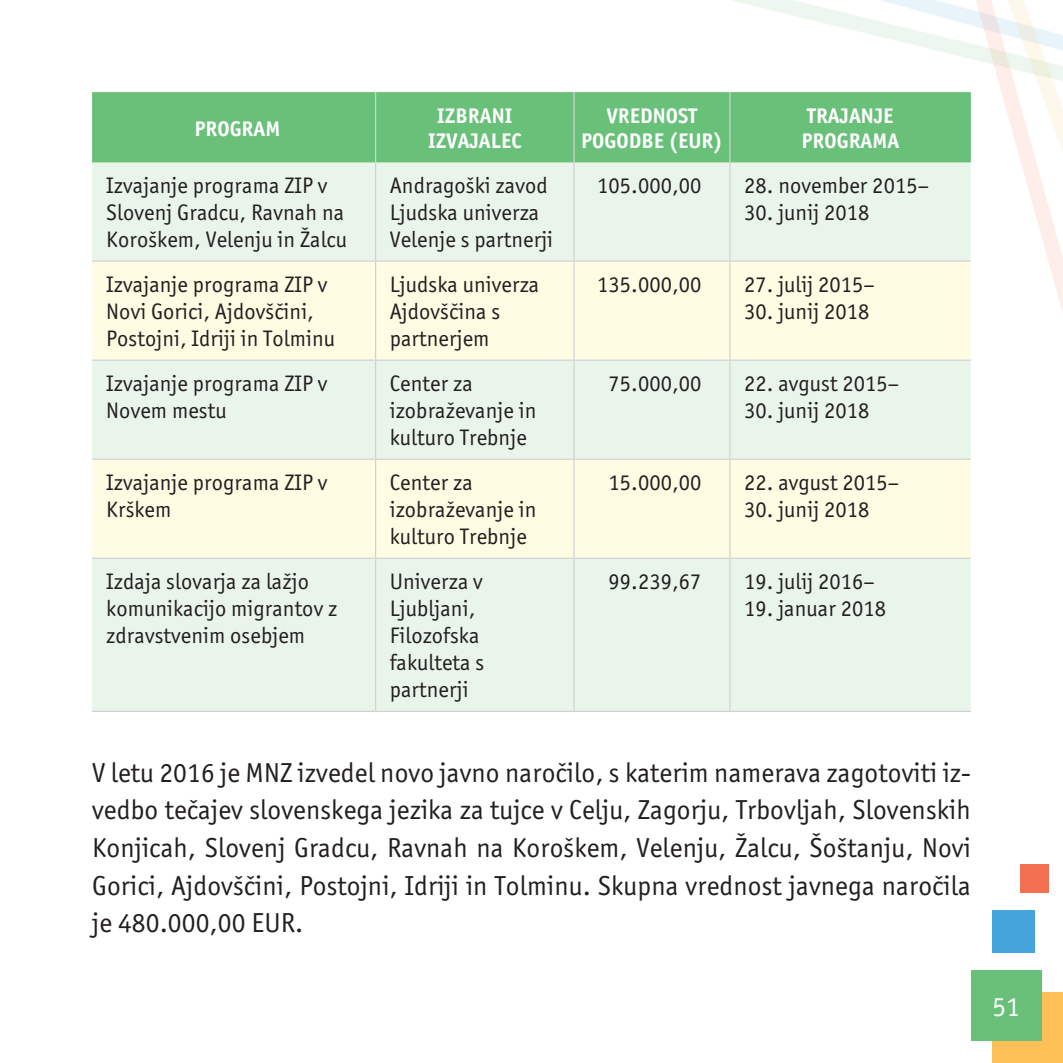
<style>
.page{position:relative;width:1063px;height:1063px;background:#fff}
.page>*{position:absolute;margin:0;border:0;box-sizing:border-box;transform-origin:0 0}
.t1{font:27.5px/37.5px "Officina San Itc TEE";letter-spacing:.005em;color:#231f20;text-align:justify}
.t2{font:27.5px "Officina San Itc TEE";color:#fff}
.t3{font:22.5px/27px "Officina San Itc TEE";letter-spacing:.005em;color:#231f20}
.t4{font:700 21.25px/25.5px "Officina San Itc TEE";letter-spacing:.005em;color:#fff;text-align:center}
</style>
<div class="page">
<div style="left:992px;top:992px;width:71px;height:71px;background:#fdc056"></div>
<div style="left:992px;top:910px;width:43px;height:43px;background:#44a5dc"></div>
<div style="left:971px;top:971px;width:71px;height:70px;background:#68c079"></div>
<div style="left:1020px;top:864px;width:29px;height:29px;background:#f36f51"></div>
<svg style="left:731px;top:0;width:332px;height:313px"></svg>
<div style="left:92px;top:92px;width:879px;height:71px;background:#68c079"></div>
<div style="left:92px;top:163px;width:879px;height:548px;background:#e9f5ea"></div>
<svg style="left:92px;top:262px;width:879px;height:296px;background:#f7f9e5"></svg>
<hr style="left:375px;top:92px;width:1px;height:71px;background:#d1d2d4">
<hr style="left:573px;top:92px;width:2px;height:71px;background:#d1d2d4">
<hr style="left:729px;top:92px;width:2px;height:71px;background:#d1d2d4">
<hr style="left:375px;top:163px;width:1px;height:97px;background:#d1d2d4">
<hr style="left:573px;top:163px;width:2px;height:97px;background:#d1d2d4">
<hr style="left:729px;top:163px;width:2px;height:97px;background:#d1d2d4">
<hr style="left:92px;top:260px;width:284px;height:2px;background:#d1d2d4">
<hr style="left:376px;top:260px;width:198px;height:2px;background:#d1d2d4">
<hr style="left:375px;top:262px;width:1px;height:98px;background:#d1d2d4">
<hr style="left:574px;top:260px;width:156px;height:2px;background:#d1d2d4">
<hr style="left:573px;top:262px;width:2px;height:98px;background:#d1d2d4">
<hr style="left:730px;top:260px;width:241px;height:2px;background:#d1d2d4">
<hr style="left:729px;top:262px;width:2px;height:98px;background:#d1d2d4">
<hr style="left:92px;top:360px;width:284px;height:1px;background:#d1d2d4">
<hr style="left:376px;top:360px;width:198px;height:1px;background:#d1d2d4">
<hr style="left:375px;top:361px;width:1px;height:98px;background:#d1d2d4">
<hr style="left:574px;top:360px;width:156px;height:1px;background:#d1d2d4">
<hr style="left:573px;top:361px;width:2px;height:98px;background:#d1d2d4">
<hr style="left:730px;top:360px;width:241px;height:1px;background:#d1d2d4">
<hr style="left:729px;top:361px;width:2px;height:98px;background:#d1d2d4">
<hr style="left:92px;top:459px;width:284px;height:1px;background:#d1d2d4">
<hr style="left:376px;top:459px;width:198px;height:1px;background:#d1d2d4">
<hr style="left:375px;top:460px;width:1px;height:98px;background:#d1d2d4">
<hr style="left:574px;top:459px;width:156px;height:1px;background:#d1d2d4">
<hr style="left:573px;top:460px;width:2px;height:98px;background:#d1d2d4">
<hr style="left:730px;top:459px;width:241px;height:1px;background:#d1d2d4">
<hr style="left:729px;top:460px;width:2px;height:98px;background:#d1d2d4">
<hr style="left:92px;top:558px;width:284px;height:1px;background:#d1d2d4">
<hr style="left:376px;top:558px;width:198px;height:1px;background:#d1d2d4">
<hr style="left:375px;top:559px;width:1px;height:152px;background:#d1d2d4">
<hr style="left:574px;top:558px;width:156px;height:1px;background:#d1d2d4">
<hr style="left:573px;top:559px;width:2px;height:152px;background:#d1d2d4">
<hr style="left:730px;top:558px;width:241px;height:1px;background:#d1d2d4">
<hr style="left:729px;top:559px;width:2px;height:152px;background:#d1d2d4">
<hr style="left:92px;top:711px;width:284px;height:1px;background:#d1d2d4">
<hr style="left:376px;top:711px;width:198px;height:1px;background:#d1d2d4">
<hr style="left:574px;top:711px;width:156px;height:1px;background:#d1d2d4">
<hr style="left:730px;top:711px;width:241px;height:1px;background:#d1d2d4">
<p class="t4" style="left:194px;top:116px;width:88px">PROGRAM</p>
<p class="t4" style="left:428px;top:103px;width:94px">IZBRANI<br>IZVAJALEC</p>
<p class="t4" style="left:581px;top:103px;width:143px">VREDNOST<br>POGODBE (EUR)</p>
<p class="t4" style="left:801px;top:103px;width:100px;text-align:left">TRAJANJE<br>PROGRAMA</p>
<p class="t3" style="left:106px;top:172px;width:242px">Izvajanje programa ZIP v<br>Slovenj Gradcu, Ravnah na<br>Koroškem, Velenju in Žalcu</p>
<p class="t3" style="left:390px;top:172px;width:165px">Andragoški zavod<br>Ljudska univerza<br>Velenje s partnerji</p>
<p class="t3" style="left:597px;top:172px;width:106px">105.000,00</p>
<p class="t3" style="left:744px;top:172px;width:186px">28. november 2015–</p>
<p class="t3" style="left:744px;top:199px;width:127px">30. junij 2018</p>
<p class="t3" style="left:106px;top:271px;width:230px">Izvajanje programa ZIP v<br>Novi Gorici, Ajdovščini,<br>Postojni, Idriji in Tolminu</p>
<p class="t3" style="left:390px;top:271px;width:151px">Ljudska univerza<br>Ajdovščina s partnerjem</p>
<p class="t3" style="left:597px;top:271px;width:106px">135.000,00</p>
<p class="t3" style="left:744px;top:271px;width:132px">27. julij 2015–</p>
<p class="t3" style="left:744px;top:298px;width:127px">30. junij 2018</p>
<p class="t3" style="left:106px;top:370px;width:223px">Izvajanje programa ZIP v<br>Novem mestu</p>
<p class="t3" style="left:390px;top:370px;width:148px">Center za izobraževanje in kulturo Trebnje</p>
<p class="t3" style="left:609px;top:370px;width:94px">75.000,00</p>
<p class="t3" style="left:744px;top:370px;width:157px">22. avgust 2015–</p>
<p class="t3" style="left:744px;top:397px;width:127px">30. junij 2018</p>
<p class="t3" style="left:106px;top:469px;width:223px">Izvajanje programa ZIP v<br>Krškem</p>
<p class="t3" style="left:390px;top:469px;width:148px">Center za izobraževanje in kulturo Trebnje</p>
<p class="t3" style="left:609px;top:469px;width:94px">15.000,00</p>
<p class="t3" style="left:744px;top:469px;width:157px">22. avgust 2015–</p>
<p class="t3" style="left:744px;top:496px;width:127px">30. junij 2018</p>
<p class="t3" style="left:106px;top:568px;width:232px">Izdaja slovarja za lažjo komunikacijo migrantov z zdravstvenim osebjem</p>
<p class="t3" style="left:390px;top:568px;width:96px">Univerza v<br>Ljubljani,<br>Filozofska fakulteta s partnerji</p>
<p class="t3" style="left:609px;top:568px;width:94px">99.239,67</p>
<p class="t3" style="left:744px;top:568px;width:132px">19. julij 2016–</p>
<p class="t3" style="left:744px;top:595px;width:144px">19. januar 2018</p>
<p class="t1" style="left:92px;top:754px;width:880px">V letu 2016 je MNZ izvedel novo javno naročilo, s katerim namerava zagotoviti iz&shy;vedbo tečajev slovenskega jezika za tujce v Celju, Zagorju, Trbovljah, Slovenskih Konjicah, Slovenj Gradcu, Ravnah na Koroškem, Velenju, Žalcu, Šoštanju, Novi Gorici, Ajdovščini, Postojni, Idriji in Tolminu. Skupna vrednost javnega naročila je 480.000,00 EUR.</p>
<p class="t2" style="left:992px;top:991px;width:29px">51</p>
</div>
